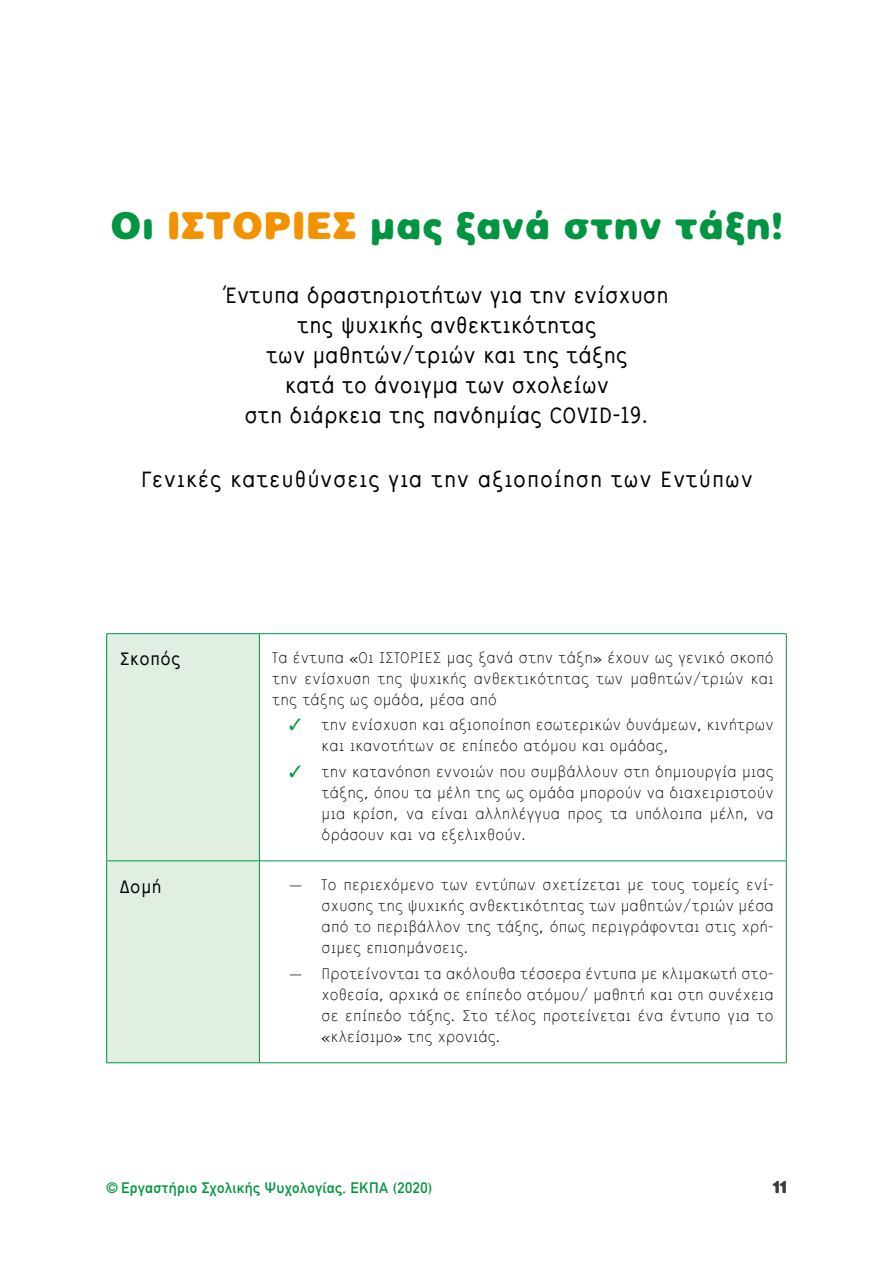
<style>
.page{position:relative;width:893px;height:1263px;background:#fff}
.page>*{position:absolute;margin:0;border:0;box-sizing:border-box;transform-origin:0 0}
.t1{font:39px "CF Fat";letter-spacing:.05em;color:#009641}
.t2{font:700 24px/30px "CF Sans";color:#000;text-align:center}
.t3{font:700 24px "CF Sans";letter-spacing:.03em;color:#000}
.t4{font:700 19.5px "CF Sans";letter-spacing:.01em;color:#000}
.t5{font:18px "CF Fat";color:#3c3c3b}
.t6{font:16.5px/21px "CF Sans";letter-spacing:.02em;color:#000;text-align:justify}
.t7{font:700 15px "DIN Alternate";letter-spacing:.03em;color:#009641}
.s1{color:#f39200}
.s2{color:#00a03b}
</style>
<div class="page">
<div style="left:107px;top:634px;width:152px;height:428px;background:#e1efe2"></div>
<hr style="left:106px;top:633px;width:153px;height:1px;background:#009641">
<hr style="left:106px;top:634px;width:1px;height:226px;background:#009641">
<hr style="left:259px;top:633px;width:528px;height:1px;background:#009641">
<hr style="left:259px;top:634px;width:1px;height:226px;background:#009641">
<hr style="left:786px;top:634px;width:1px;height:226px;background:#009641">
<hr style="left:106px;top:860px;width:153px;height:1px;background:#009641">
<hr style="left:106px;top:861px;width:1px;height:201px;background:#009641">
<hr style="left:259px;top:860px;width:528px;height:1px;background:#009641">
<hr style="left:259px;top:861px;width:1px;height:201px;background:#009641">
<hr style="left:786px;top:861px;width:1px;height:201px;background:#009641">
<hr style="left:106px;top:1062px;width:153px;height:1px;background:#009641">
<hr style="left:259px;top:1062px;width:528px;height:1px;background:#009641">
<h1 class="t1" style="left:111px;top:203px;width:672px">Οι <span class="s1">ΙΣΤΟΡΊΕΣ</span> μας ξανά στην τάξη!</h1>
<h2 class="t2" style="left:225px;top:280px;width:445px">Έντυπα δραστηριοτήτων για την ενίσχυση της ψυχικής ανθεκτικότητας<br>των μαθητών/τριών και της τάξης<br>κατά το άνοιγμα των σχολείων<br>στη διάρκεια της πανδημίας COVID-19.</h2>
<h2 class="t3" style="left:140px;top:466px;width:614px">Γενικές κατευθύνσεις για την αξιοποίηση των Εντύπων</h2>
<p class="t4" style="left:119px;top:649px;width:62px">Σκοπός</p>
<p class="t6" style="left:272px;top:647px;width:503px">Τα έντυπα «Οι ΙΣΤΟΡΊΕΣ μας ξανά στην τάξη» έχουν ως γενικό σκοπό την ενίσχυση της ψυχικής ανθεκτικότητας των μαθητών/τριών και της τάξης ως ομάδα, μέσα από</p>
<p class="t6" style="left:322px;top:715px;width:453px;text-indent:-32px"><span class="s2">✓</span> την ενίσχυση και αξιοποίηση εσωτερικών δυνάμεων, κινήτρων και ικανοτήτων σε επίπεδο ατόμου και ομάδας,</p>
<p class="t6" style="left:322px;top:761px;width:453px;text-indent:-32px"><span class="s2">✓</span> την κατανόηση εννοιών που συμβάλλουν στη δημιουργία μιας τάξης, όπου τα μέλη της ως ομάδα μπορούν να διαχειριστούν μια κρίση, να είναι αλληλέγγυα προς τα υπόλοιπα μέλη, να δράσουν και να εξελιχθούν.</p>
<p class="t4" style="left:119px;top:876px;width:43px">Δομή</p>
<p class="t6" style="left:322px;top:875px;width:453px;text-indent:-32px">— Το περιεχόμενο των εντύπων σχετίζεται με τους τομείς ενί&shy;σχυσης της ψυχικής ανθεκτικότητας των μαθητών/τριών μέσα από το περιβάλλον της τάξης, όπως περιγράφονται στις χρή&shy;σιμες επισημάνσεις.</p>
<p class="t6" style="left:322px;top:963px;width:453px;text-indent:-32px">— Προτείνονται τα ακόλουθα τέσσερα έντυπα με κλιμακωτή στο&shy;χοθεσία, αρχικά σε επίπεδο ατόμου/ μαθητή και στη συνέχεια σε επίπεδο τάξης. Στο τέλος προτείνεται ένα έντυπο για το «κλείσιμο» της χρονιάς.</p>
<p class="t7" style="left:106px;top:1176px;width:328px">© Εργαστήριο Σχολικής Ψυχολογίας, ΕΚΠΑ (2020)</p>
<p class="t5" style="left:773px;top:1176px;width:15px">11</p>
</div>
